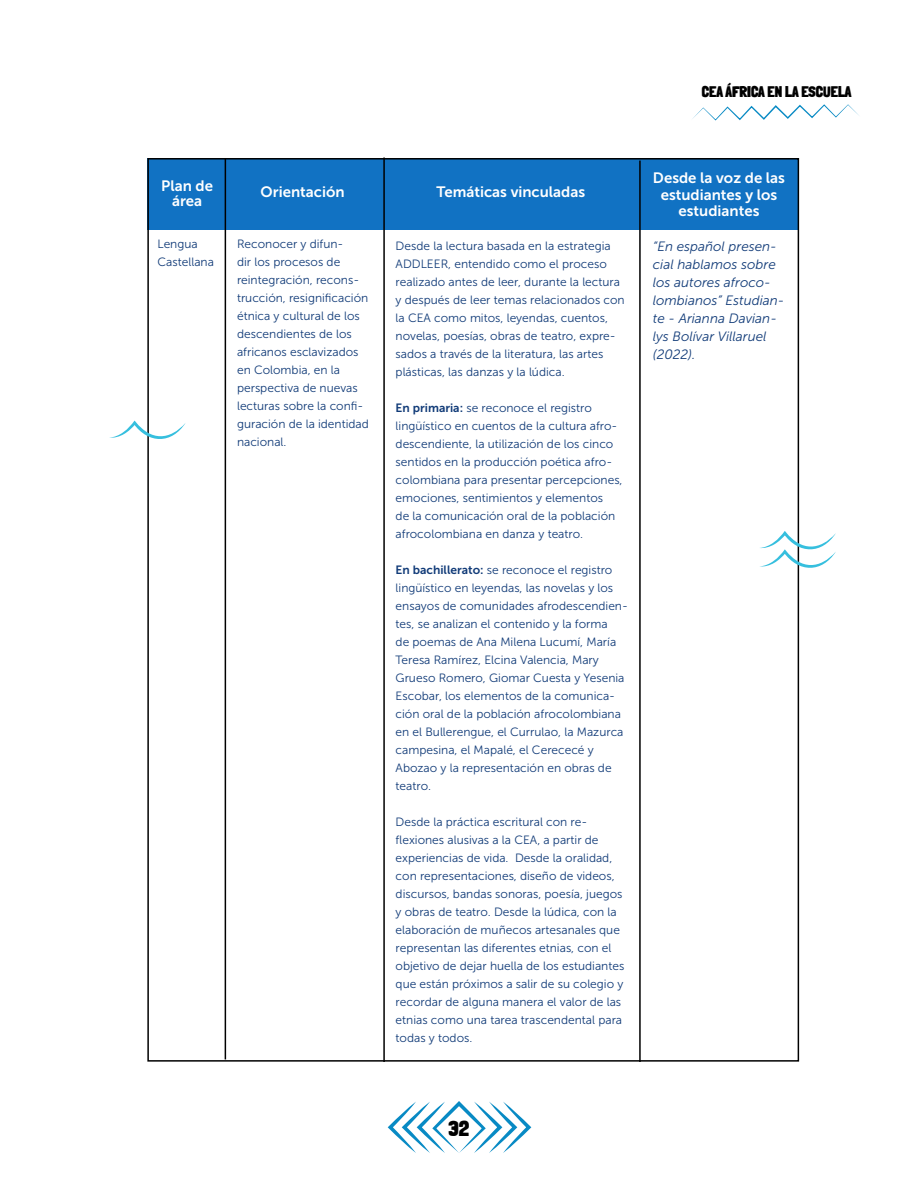
<style>
.page{position:relative;width:918px;height:1188px;background:#fff}
.page>*{position:absolute;margin:0;border:0;box-sizing:border-box;transform-origin:0 0}
.t1{font:900 21px "Londrina Solid";color:#000}
.t2{font:15px/16.5px "Museo Sans 700";color:#fff;text-align:center}
.t3{font:900 15px "Londrina Solid";color:#000}
.t4{font:italic 13.5px/18px "Museo Sans 300";color:#113b78}
.t5{font:12px/18px "Museo Sans 300";color:#113b78}
.s1{font-family:"Museo Sans 700"}
</style>
<div class="page">
<svg style="left:388px;top:1101px;width:143px;height:52px"></svg>
<svg style="left:692px;top:104px;width:167px;height:17px"></svg>
<div style="left:147px;top:158px;width:652px;height:72px;background:#1172c3"></div>
<hr style="left:225px;top:158px;width:1px;height:901px;background:#000">
<hr style="left:639px;top:161px;width:2px;height:901px;background:#000">
<hr style="left:383px;top:158px;width:2px;height:904px;background:#000">
<svg style="left:760px;top:531px;width:76px;height:42px"></svg>
<svg style="left:109px;top:421px;width:77px;height:23px"></svg>
<p class="t3" style="left:702px;top:83px;width:151px">CEA ÁFRICA EN LA ESCUELA</p>
<p class="t2" style="left:161px;top:177px;width:53px">Plan de</p>
<p class="t2" style="left:172px;top:192px;width:32px">área</p>
<p class="t5" style="left:157px;top:235px;width:58px">Lengua<br>Castellana</p>
<p class="t2" style="left:261px;top:184px;width:86px">Orientación</p>
<p class="t5" style="left:237px;top:235px;width:133px">Reconocer y difun-<br>dir los procesos de reintegración, recons&shy;trucción, resignificación étnica y cultural de los descendientes de los africanos esclavizados en Colombia, en la perspectiva de nuevas lecturas sobre la confi&shy;guración de la identidad nacional.</p>
<p class="t2" style="left:437px;top:184px;width:150px">Temáticas vinculadas</p>
<p class="t5" style="left:396px;top:237px;width:231px">Desde la lectura basada en la estrategia ADDLEER, entendido como el proceso realizado antes de leer, durante la lectura y después de leer temas relacionados con la CEA como mitos, leyendas, cuentos, novelas, poesías, obras de teatro, expre&shy;sados a través de la literatura, las artes plásticas, las danzas y la lúdica.</p>
<p class="t5" style="left:396px;top:399px;width:228px"><span class="s1">En primaria:</span> se reconoce el registro lingüístico en cuentos de la cultura afro&shy;descendiente, la utilización de los cinco sentidos en la producción poética afro&shy;colombiana para presentar percepciones, emociones, sentimientos y elementos<br>de la comunicación oral de la población afrocolombiana en danza y teatro.</p>
<p class="t5" style="left:396px;top:561px;width:234px"><span class="s1">En bachillerato:</span> se reconoce el registro lingüístico en leyendas, las novelas y los ensayos de comunidades afrodescendien&shy;tes, se analizan el contenido y la forma<br>de poemas de Ana Milena Lucumí, María Teresa Ramírez, Elcina Valencia, Mary Grueso Romero, Giomar Cuesta y Yesenia Escobar, los elementos de la comunica&shy;ción oral de la población afrocolombiana en el Bullerengue, el Currulao, la Mazurca</p>
<p class="t5" style="left:396px;top:741px;width:218px">campesina, el Mapalé, el Cerececé y<br>Abozao y la representación en obras de teatro.</p>
<p class="t5" style="left:396px;top:813px;width:230px">Desde la práctica escritural con re&shy;flexiones alusivas a la CEA, a partir de experiencias de vida. Desde la oralidad, con representaciones, diseño de videos, discursos, bandas sonoras, poesía, juegos y obras de teatro. Desde la lúdica, con la elaboración de muñecos artesanales que representan las diferentes etnias, con el objetivo de dejar huella de los estudiantes que están próximos a salir de su colegio y recordar de alguna manera el valor de las etnias como una tarea trascendental para todas y todos.</p>
<p class="t2" style="left:653px;top:170px;width:134px">Desde la voz de las estudiantes y los estudiantes</p>
<p class="t4" style="left:653px;top:238px;width:133px">“En español presen&shy;cial hablamos sobre los autores afroco&shy;lombianos” Estudian&shy;te - Arianna Davian&shy;lys Bolívar Villaruel (2022).</p>
<h1 class="t1" style="left:449px;top:1116px;width:22px">32</h1>
</div>
